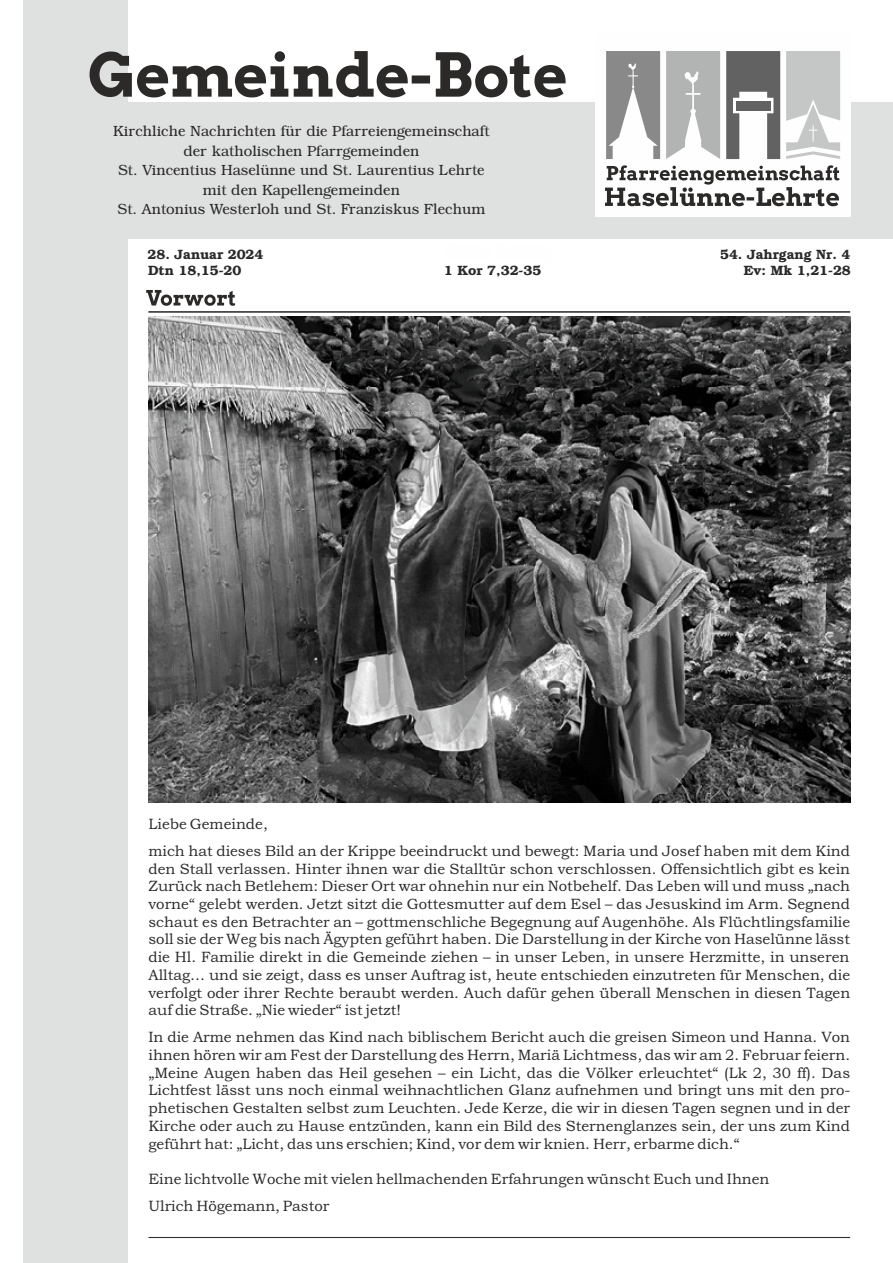
<style>
.page{position:relative;width:893px;height:1263px;background:#fff}
.page>*{position:absolute;margin:0;border:0;box-sizing:border-box;transform-origin:0 0}
.t1{font:15px/17.7px "Bookman Old Style";color:#2b2a29}
.t2{font:300 15px/19.6px "Bookman IT Cby BT";color:#2b2a29;text-align:center}
.t3{font:600 13.5px "Bookman";color:#2b2a29}
</style>
<div class="page">
<div style="left:23px;top:0;width:104px;height:1263px;background:#dfe0e0"></div>
<div style="left:23px;top:102px;width:870px;height:136px;background:#dfe0e0"></div>
<div style="left:595px;top:33px;width:255px;height:184px;background:#fefefe"></div>
<svg style="left:666px;top:51px;width:54px;height:108px"></svg>
<svg style="left:786px;top:51px;width:54px;height:108px"></svg>
<svg style="left:605px;top:165px;width:234px;height:41px"></svg>
<svg style="left:90px;top:51px;width:476px;height:46px"></svg>
<svg style="left:726px;top:51px;width:54px;height:108px"></svg>
<svg style="left:606px;top:51px;width:54px;height:108px"></svg>
<svg style="left:146px;top:290px;width:89px;height:16px"></svg>
<hr style="left:149px;top:311px;width:701px;height:1px;background:#2b2a29">
<hr style="left:149px;top:1237px;width:701px;height:1px;background:#2b2a29">
<img style="left:149px;top:316px;width:701px;height:487px">
<p class="t2" style="left:113px;top:122px;width:378px">Kirchliche Nachrichten für die Pfarreiengemeinschaft der katholischen Pfarrgemeinden<br>St. Vincentius Haselünne und St. Laurentius Lehrte mit den Kapellengemeinden<br>St. Antonius Westerloh und St. Franziskus Flechum</p>
<p class="t3" style="left:148px;top:250px;width:117px">28. Januar 2024</p>
<p class="t3" style="left:720px;top:249px;width:132px">54. Jahrgang Nr. 4</p>
<p class="t3" style="left:148px;top:265px;width:95px">Dtn 18,15-20</p>
<p class="t3" style="left:444px;top:265px;width:99px">1 Kor 7,32-35</p>
<p class="t3" style="left:744px;top:265px;width:109px">Ev: Mk 1,21-28</p>
<p class="t1" style="left:149px;top:812px;width:703px;line-height:27px">Liebe Gemeinde,<br>mich hat dieses Bild an der Krippe beeindruckt und bewegt: Maria und Josef haben mit dem Kind</p>
<p class="t1" style="left:148px;top:861px;width:703px;text-align:justify">den Stall verlassen. Hinter ihnen war die Stalltür schon verschlossen. Offensichtlich gibt es kein Zurück nach Betlehem: Dieser Ort war ohnehin nur ein Notbehelf. Das Leben will und muss „nach vorne“ gelebt werden. Jetzt sitzt die Gottesmutter auf dem Esel – das Jesuskind im Arm. Segnend schaut es den Betrachter an – gottmenschliche Begegnung auf Augenhöhe. Als Flüchtlingsfamilie soll sie der Weg bis nach Ägypten geführt haben. Die Darstellung in der Kirche von Haselünne lässt die Hl. Familie direkt in die Gemeinde ziehen – in unser Leben, in unsere Herzmitte, in unseren Alltag… und sie zeigt, dass es unser Auftrag ist, heute entschieden einzutreten für Menschen, die verfolgt oder ihrer Rechte beraubt werden. Auch dafür gehen überall Menschen in diesen Tagen auf die Straße. „Nie wieder“ ist jetzt!</p>
<p class="t1" style="left:148px;top:1030px;width:704px;text-align:justify">In die Arme nehmen das Kind nach biblischem Bericht auch die greisen Simeon und Hanna. Von ihnen hören wir am Fest der Darstellung des Herrn, Mariä Lichtmess, das wir am 2. Februar feiern. „Meine Augen haben das Heil gesehen – ein Licht, das die Völker erleuchtet“ (Lk 2, 30 ff). Das Lichtfest lässt uns noch einmal weihnachtlichen Glanz aufnehmen und bringt uns mit den pro&shy;phetischen Gestalten selbst zum Leuchten. Jede Kerze, die wir in diesen Tagen segnen und in der Kirche oder auch zu Hause entzünden, kann ein Bild des Sternenglanzes sein, der uns zum Kind geführt hat: „Licht, das uns erschien; Kind, vor dem wir knien. Herr, erbarme dich.“</p>
<p class="t1" style="left:148px;top:1167px;width:623px;line-height:27px">Eine lichtvolle Woche mit vielen hellmachenden Erfahrungen wünscht Euch und Ihnen<br>Ulrich Högemann, Pastor</p>
</div>
